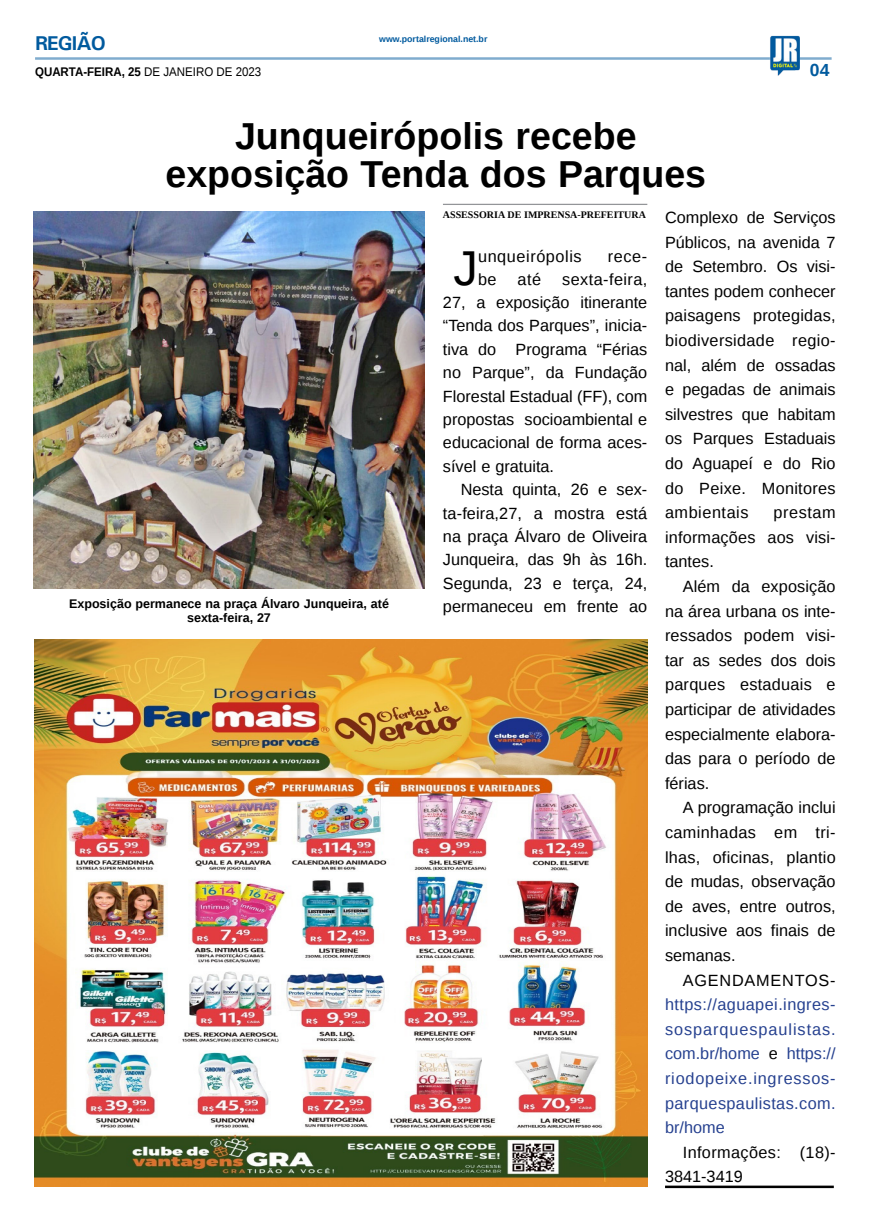
<style>
.page{position:relative;width:869px;height:1223px;background:#fff}
.page>*{position:absolute;margin:0;border:0;box-sizing:border-box;transform-origin:0 0}
.MATÉRIA{font:49px "Liberation Sans";color:#000}
.TÍTULO{font:700 37.5px "Liberation Sans";color:#000}
.TITULO_PG{font:700 20px "Univers";letter-spacing:-.04em;color:#005a9e}
.TÍTULO-2{font:700 17.5px "Liberation Sans";color:#005a9e}
.MATÉRIA-2{font:16.25px/24.6px "Liberation Sans";color:#000;text-align:justify}
.MATÉRIA-3{font:16.25px/24.6px "Liberation Sans";letter-spacing:.025em;color:#25408f;text-align:justify}
.MATÉRIA-4{font:16.25px/24.6px "Liberation Sans";letter-spacing:.025em;color:#000}
.MATÉRIA-5{font:16.25px "Liberation Sans";letter-spacing:.035em;color:#000}
.LEGENDA{font:700 12.5px "Liberation Sans";color:#000}
.DATA_PG{font:700 12.5px "Liberation Sans";color:#000;scale:.92 1}
.CRÉDITO_NOME{font:700 10px "Liberation Serif";color:#000}
.DATA_PG-2{font:700 8.75px "Liberation Sans";color:#005a9e}
.s1{font-weight:400}
.s2{color:#000}
</style>
<div class="page">
<hr style="left:35px;top:57px;width:796px;height:3px;background:#005a9e">
<img style="left:769px;top:36px;width:30px;height:40px">
<hr style="left:664px;top:1185px;width:169px;height:3px;background:#000">
<img style="left:35px;top:639px;width:612px;height:547px">
<img style="left:34px;top:211px;width:390px;height:377px">
<hr style="left:443px;top:204px;width:204px;height:1px;background:#939598">
<p class="TITULO_PG" style="left:35px;top:31px;width:72px">REGIÃO</p>
<p class="DATA_PG" style="left:35px;top:63px;width:247px">QUARTA-FEIRA, 25 <span class="s1">DE JANEIRO DE 2023</span></p>
<p class="DATA_PG-2" style="left:379px;top:33px;width:110px">www.portalregional.net.br</p>
<p class="TÍTULO-2" style="left:809px;top:58px;width:21px">04</p>
<p class="TÍTULO" style="left:235px;top:111px;width:403px">Junqueirópolis recebe</p>
<p class="TÍTULO" style="left:165px;top:148px;width:542px">exposição Tenda dos Parques</p>
<p class="CRÉDITO_NOME" style="left:443px;top:208px;width:204px">ASSESSORIA DE IMPRENSA-PREFEITURA</p>
<p class="MATÉRIA" style="left:453px;top:240px;width:26px">J</p>
<p class="MATÉRIA-5" style="left:478px;top:247px;width:105px">unqueirópolis</p>
<p class="MATÉRIA-2" style="left:607px;top:245px;width:41px">rece-</p>
<p class="MATÉRIA-2" style="left:664px;top:206px;width:172px">Complexo de Serviços Públicos, na avenida 7 de Setembro. Os visi&shy;tantes podem conhecer paisagens protegidas, biodiversidade regio&shy;nal, além de ossadas e pegadas de animais silvestres que habitam os Parques Estaduais do Aguapeí e do Rio do Peixe. Monitores ambientais</p>
<p class="MATÉRIA-2" style="left:478px;top:267px;width:20px">be</p>
<p class="MATÉRIA-2" style="left:517px;top:267px;width:25px">até</p>
<p class="MATÉRIA-2" style="left:443px;top:268px;width:206px;line-height:23.4px;text-indent:119px">sexta-feira, 27, a exposição itinerante “Tenda dos Parques”, inicia&shy;tiva do Programa “Férias no Parque”, da Fundação Florestal Estadual (FF), com propostas socioambiental e educacional de forma aces&shy;sível e gratuita.</p>
<p class="MATÉRIA-2" style="left:443px;top:478px;width:206px;line-height:23.4px;text-indent:18px">Nesta quinta, 26 e sex&shy;ta-feira,27, a mostra está na praça Álvaro de Oliveira Junqueira, das 9h às 16h.<br>Segunda, 23 e terça, 24, permaneceu em frente ao</p>
<p class="MATÉRIA-2" style="left:664px;top:501px;width:172px;text-indent:108px">prestam informações aos visi&shy;tantes.</p>
<p class="MATÉRIA-2" style="left:664px;top:575px;width:172px;text-indent:18px">Além da exposição na área urbana os inte&shy;ressados podem visi&shy;tar as sedes dos dois parques estaduais e participar de atividades especialmente elabora&shy;das para o período de férias.</p>
<p class="MATÉRIA-2" style="left:664px;top:796px;width:172px;text-indent:18px">A programação inclui caminhadas em tri&shy;lhas, oficinas, plantio de mudas, observação de aves, entre outros, inclusive aos finais de semanas.</p>
<p class="MATÉRIA-3" style="left:664px;top:968px;width:172px;text-indent:18px"><span class="s2">AGENDAMENTOS&shy;</span>https://aguapei.ingres&shy;sosparquespaulistas. com.br/home <span class="s2">e</span> https:// riodopeixe.ingressos&shy;parquespaulistas.com. br/home</p>
<p class="MATÉRIA-4" style="left:664px;top:1140px;width:172px;text-indent:18px">Informações: (18)-<br>3841-3419</p>
<p class="LEGENDA" style="left:69px;top:595px;width:321px">Exposição permanece na praça Álvaro Junqueira, até</p>
<p class="LEGENDA" style="left:187px;top:609px;width:85px">sexta-feira, 27</p>
</div>
